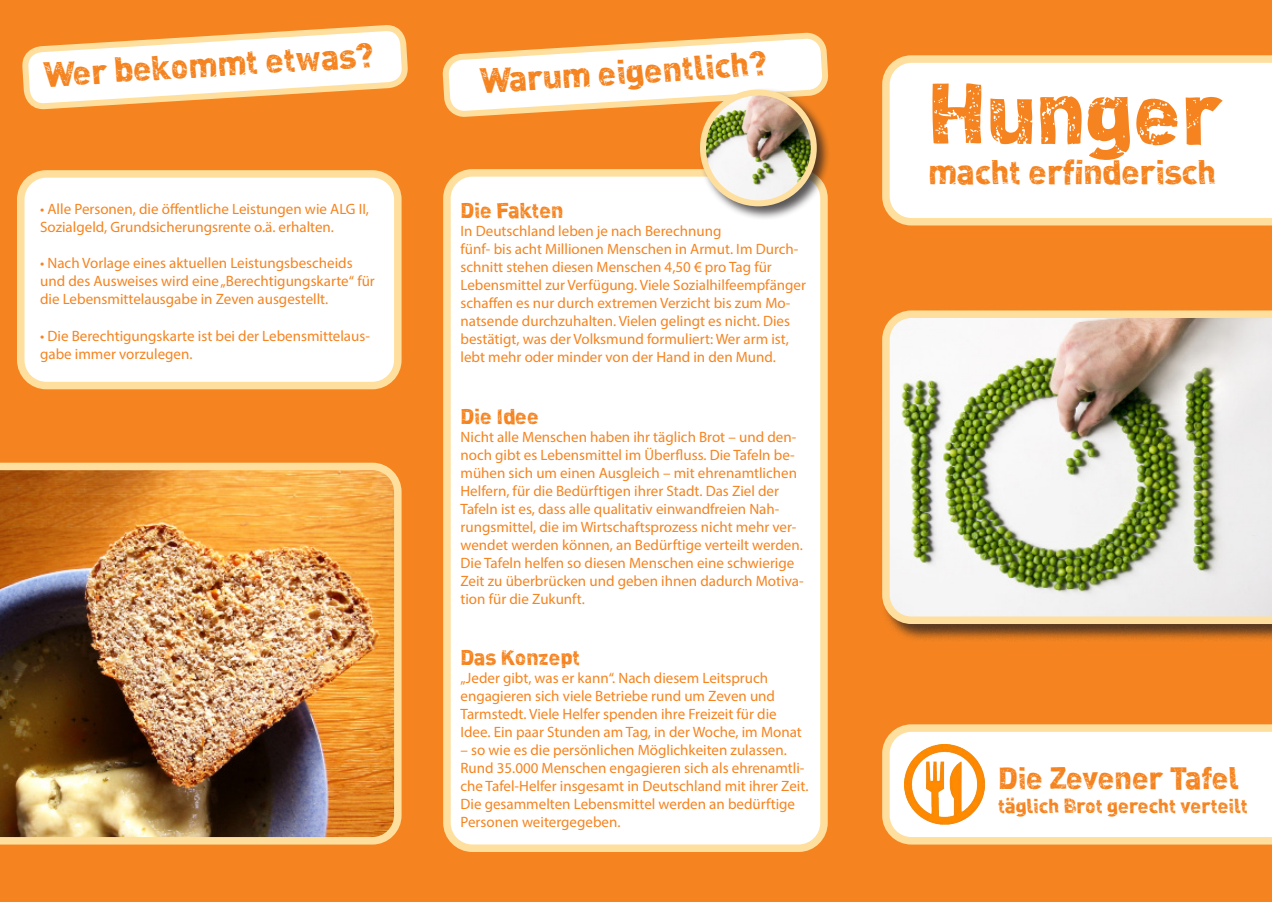
<style>
.page{position:relative;width:1272px;height:902px;background:#fff}
.page>*{position:absolute;margin:0;border:0;box-sizing:border-box;transform-origin:0 0}
.t1{font:85.5px "DI Nk";color:#f58420}
.Absatzformat_2{font:33px "DI Nk";color:#f58420}
.Absatzformat_2-2{font:30px "DI Nk";color:#f58420}
.Absatzformat_2-3{font:21px "DI Nk";color:#f58420}
.t2{font:19.5px "DI Nk";color:#f58420}
.Absatzformat_1{font:15px/18px "Myriad Pro";color:#f58420}
</style>
<div class="page">
<div style="left:0;top:0;width:1271px;height:901px;background:#f58420"></div>
<svg style="left:882px;top:55px;width:389px;height:170px;background:#fefaf3"></svg>
<svg style="left:882px;top:724px;width:389px;height:120px;background:#fef8ec"></svg>
<img style="left:904px;top:744px;width:85px;height:80px">
<div style="left:881px;top:309px;width:390px;height:332px;background:#231f20;opacity:.75"></div>
<img style="left:882px;top:310px;width:389px;height:314px">
<svg style="left:442px;top:35px;width:387px;height:79px"></svg>
<div style="left:447px;top:173px;width:377px;height:675px;background:#fff;border-radius:26px"></div>
<div style="left:443px;top:169px;width:384px;height:682px;border:8px solid #ffdf9e;border-radius:26px"></div>
<div style="left:697px;top:87px;width:133px;height:133px;background:#231f20;opacity:.75"></div>
<img style="left:703px;top:92px;width:110px;height:111px;border-radius:55px">
<div style="left:700px;top:89px;width:116px;height:117px;border:6px solid #ffdf9e;border-radius:50%"></div>
<svg style="left:22px;top:27px;width:386px;height:260px"></svg>
<div style="left:21px;top:174px;width:377px;height:211px;background:#fff;border-radius:26px"></div>
<div style="left:17px;top:170px;width:384px;height:219px;border:8px solid #ffdf9e;border-radius:26px"></div>
<img style="left:0;top:462px;width:401px;height:382px">
<p class="Absatzformat_2" style="left:43px;top:55px;width:331px;rotate:-4deg">Wer bekommt etwas?</p>
<p class="Absatzformat_1" style="left:40px;top:200px;width:330px">• Alle Personen, die öffentliche Leistungen wie ALG II,<br>Sozialgeld, Grundsicherungsrente o.ä. erhalten.</p>
<p class="Absatzformat_1" style="left:40px;top:254px;width:336px">• Nach Vorlage eines aktuellen Leistungsbescheids und des Ausweises wird eine „Berechtigungskarte“ für die Lebensmittelausgabe in Zeven ausgestellt.</p>
<p class="Absatzformat_1" style="left:40px;top:326px;width:331px">• Die Berechtigungskarte ist bei der Lebensmittelaus&shy;gabe immer vorzulegen.</p>
<p class="Absatzformat_2" style="left:479px;top:61px;width:288px;rotate:-4deg">Warum eigentlich?</p>
<p class="Absatzformat_2-3" style="left:460px;top:197px;width:104px">Die Fakten</p>
<p class="Absatzformat_1" style="left:460px;top:222px;width:262px">In Deutschland leben je nach Berechnung</p>
<p class="Absatzformat_1" style="left:460px;top:240px;width:347px">fünf- bis acht Millionen Menschen in Armut. Im Durch&shy;schnitt stehen diesen Menschen 4,50 € pro Tag für Lebensmittel zur Verfügung. Viele Sozialhilfeempfänger schaffen es nur durch extremen Verzicht bis zum Mo&shy;natsende durchzuhalten. Vielen gelingt es nicht. Dies</p>
<p class="Absatzformat_1" style="left:460px;top:330px;width:330px">bestätigt, was der Volksmund formuliert: Wer arm ist, lebt mehr oder minder von der Hand in den Mund.</p>
<p class="Absatzformat_2-3" style="left:460px;top:402px;width:80px">Die Idee</p>
<p class="Absatzformat_1" style="left:460px;top:427px;width:338px">Nicht alle Menschen haben ihr täglich Brot – und den&shy;noch gibt es Lebensmittel im Überfluss. Die Tafeln be&shy;mühen sich um einen Ausgleich – mit ehrenamtlichen</p>
<p class="Absatzformat_1" style="left:460px;top:481px;width:320px">Helfern, für die Bedürftigen ihrer Stadt. Das Ziel der</p>
<p class="Absatzformat_1" style="left:460px;top:499px;width:344px">Tafeln ist es, dass alle qualitativ einwandfreien Nah&shy;rungsmittel, die im Wirtschaftsprozess nicht mehr ver&shy;wendet werden können, an Bedürftige verteilt werden.</p>
<p class="Absatzformat_1" style="left:460px;top:553px;width:335px">Die Tafeln helfen so diesen Menschen eine schwierige</p>
<p class="Absatzformat_1" style="left:460px;top:571px;width:345px">Zeit zu überbrücken und geben ihnen dadurch Motiva&shy;tion für die Zukunft.</p>
<p class="Absatzformat_2-3" style="left:460px;top:643px;width:121px">Das Konzept</p>
<p class="Absatzformat_1" style="left:460px;top:668px;width:309px">„Jeder gibt, was er kann“. Nach diesem Leitspruch</p>
<p class="Absatzformat_1" style="left:460px;top:686px;width:343px">engagieren sich viele Betriebe rund um Zeven und<br>Tarmstedt. Viele Helfer spenden ihre Freizeit für die<br>Idee. Ein paar Stunden am Tag, in der Woche, im Monat</p>
<p class="Absatzformat_1" style="left:460px;top:740px;width:349px">– so wie es die persönlichen Möglichkeiten zulassen.<br>Rund 35.000 Menschen engagieren sich als ehrenamtli&shy;che Tafel-Helfer insgesamt in Deutschland mit ihrer Zeit.<br>Die gesammelten Lebensmittel werden an bedürftige Personen weitergegeben.</p>
<p class="t1" style="left:928px;top:57px;width:295px">Hunger</p>
<p class="Absatzformat_2" style="left:928px;top:150px;width:289px">macht erfinderisch</p>
<p class="Absatzformat_2-2" style="left:998px;top:759px;width:242px">Die Zevener Tafel</p>
<p class="t2" style="left:998px;top:793px;width:251px">täglich Brot gerecht verteilt</p>
</div>
